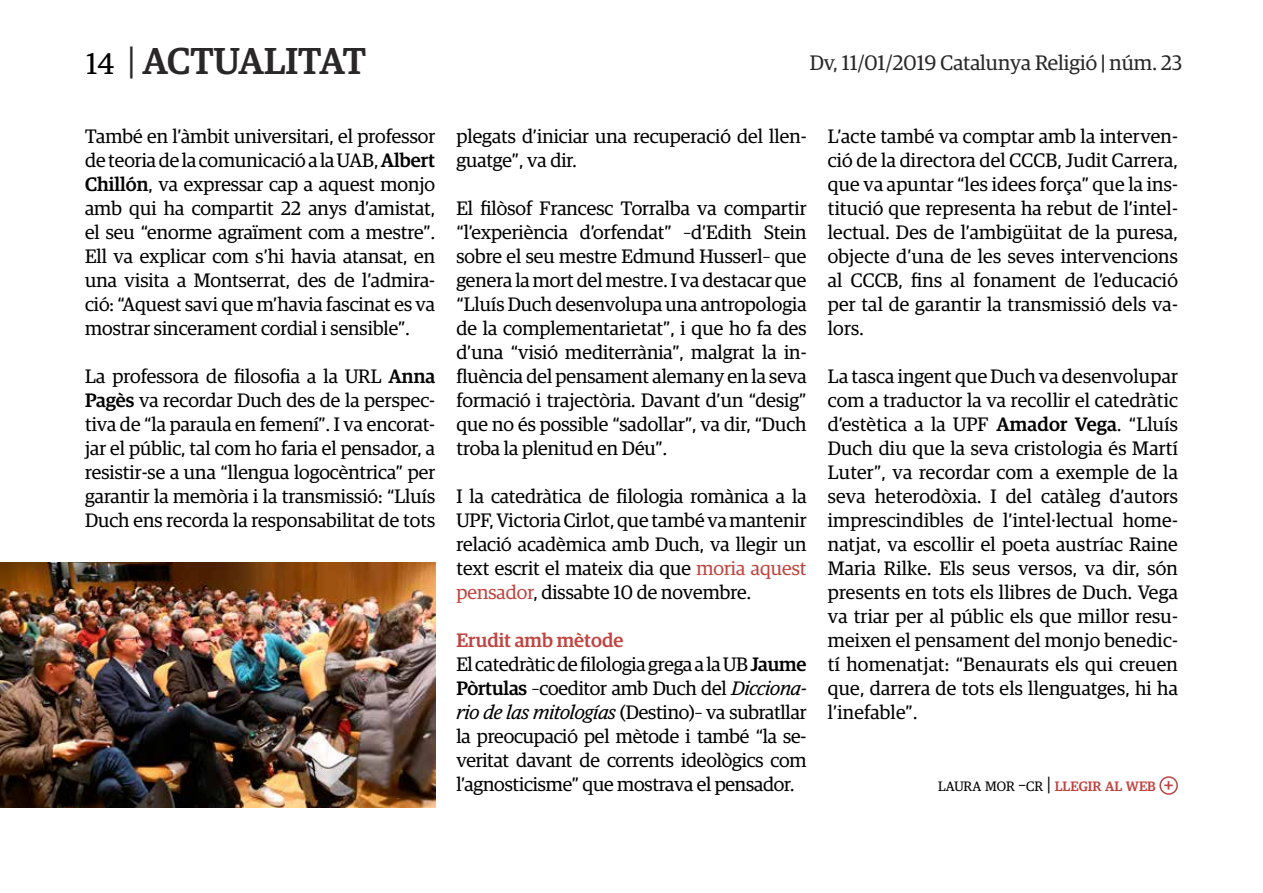
<style>
.page{position:relative;width:1263px;height:893px;background:#fff}
.page>*{position:absolute;margin:0;border:0;box-sizing:border-box;transform-origin:0 0}
.t1{font:500 37.5px "Guardian Egyp";color:#292727}
.t2{font:21px "Guardian Egyp";color:#292727}
.t3{font:19.5px/24px "Guardian Egyp";color:#000;text-align:justify}
.t4{font:500 13.65px "Guardian Egyp";color:#c04440}
.s1{font-weight:400;font-size:30px;color:#000}
.s2{font-weight:400}
.s3{font-weight:500}
.s4{color:#c04440}
.s5{font-weight:500;color:#c04440}
.s6{font-style:italic}
.s7{font-weight:400;color:#000}
.s8{font-weight:400;font-size:19.5px;color:#000}
.s9{font-size:19.5px}
</style>
<div class="page">
<div style="left:1159px;top:776px;width:19px;height:19px;border:2px solid #c04440;border-radius:50%"></div>
<img style="left:0;top:562px;width:435px;height:246px">
<h1 class="t1" style="left:86px;top:34px;width:282px"><span class="s1">14</span> <span class="s2">|</span> ACTUALITAT</h1>
<p class="t2" style="left:810px;top:49px;width:374px">Dv, 11/01/2019 Catalunya Religió <span class="s3">|</span> núm. 23</p>
<p class="t3" style="left:85px;top:123px;width:352px">També en l’àmbit universitari, el professor de teoria de la comunicació a la UAB, <span class="s3">Albert Chillón</span>, va expressar cap a aquest monjo amb qui ha compartit 22 anys d’amistat, el seu “enorme agraïment com a mestre”.<br>Ell va explicar com s’hi havia atansat, en una visita a Montserrat, des de l’admira&shy;ció: “Aquest savi que m’havia fascinat es va mostrar sincerament cordial i sensible”.</p>
<p class="t3" style="left:85px;top:363px;width:352px">La professora de filosofia a la URL <span class="s3">Anna Pagès</span> va recordar Duch des de la perspec&shy;tiva de “la paraula en femení”. I va encorat&shy;jar el públic, tal com ho faria el pensador, a resistir-se a una “llengua logocèntrica” per garantir la memòria i la transmissió: “Lluís Duch ens recorda la responsabilitat de tots</p>
<p class="t3" style="left:456px;top:123px;width:352px">plegats d’iniciar una recuperació del llen&shy;guatge”, va dir.</p>
<p class="t3" style="left:456px;top:195px;width:352px">El filòsof Francesc Torralba va compartir “l’experiència d’orfendat” –d’Edith Stein sobre el seu mestre Edmund Husserl– que genera la mort del mestre. I va destacar que “Lluís Duch desenvolupa una antropologia de la complementarietat”, i que ho fa des d’una “visió mediterrània”, malgrat la in&shy;fluència del pensament alemany en la seva formació i trajectòria. Davant d’un “desig” que no és possible “sadollar”, va dir, “Duch troba la plenitud en Déu”.</p>
<p class="t3" style="left:456px;top:483px;width:352px">I la catedràtica de filologia romànica a la UPF, Victoria Cirlot, que també va mantenir relació acadèmica amb Duch, va llegir un text escrit el mateix dia que <span class="s4">moria aquest pensador</span>, dissabte 10 de novembre.</p>
<p class="t3" style="left:456px;top:627px;width:352px;text-align:left"><span class="s5">Erudit amb mètode<br></span>El catedràtic de filologia grega a la UB <span class="s3">Jaume Pòrtulas</span> –coeditor amb Duch del <span class="s6">Dicciona&shy;rio de las mitologías</span> (Destino)– va subratllar la preocupació pel mètode i també “la se&shy;veritat davant de corrents ideològics com l’agnosticisme” que mostrava el pensador.</p>
<p class="t3" style="left:828px;top:123px;width:352px">L’acte també va comptar amb la interven&shy;ció de la directora del CCCB, Judit Carrera, que va apuntar “les idees força” que la ins&shy;titució que representa ha rebut de l’intel· lectual. Des de l’ambigüitat de la puresa, objecte d’una de les seves intervencions al CCCB, fins al fonament de l’educació per tal de garantir la transmissió dels va&shy;lors.</p>
<p class="t3" style="left:828px;top:363px;width:352px">La tasca ingent que Duch va desenvolupar com a traductor la va recollir el catedràtic d’estètica a la UPF <span class="s3">Amador Vega</span>. “Lluís Duch diu que la seva cristologia és Martí Luter”, va recordar com a exemple de la seva heterodòxia. I del catàleg d’autors imprescindibles de l’intel·lectual home&shy;natjat, va escollir el poeta austríac Raine Maria Rilke. Els seus versos, va dir, són presents en tots els llibres de Duch. Vega va triar per al públic els que millor resu&shy;meixen el pensament del monjo benedic&shy;tí homenatjat: “Benaurats els qui creuen que, darrera de tots els llenguatges, hi ha l’inefable”.</p>
<p class="t4" style="left:938px;top:776px;width:237px"><span class="s7">LAURA MOR</span> <span class="s8">–</span><span class="s7">CR</span> <span class="s8">|</span> LLEGIR AL WEB <span class="s9">+</span></p>
</div>
